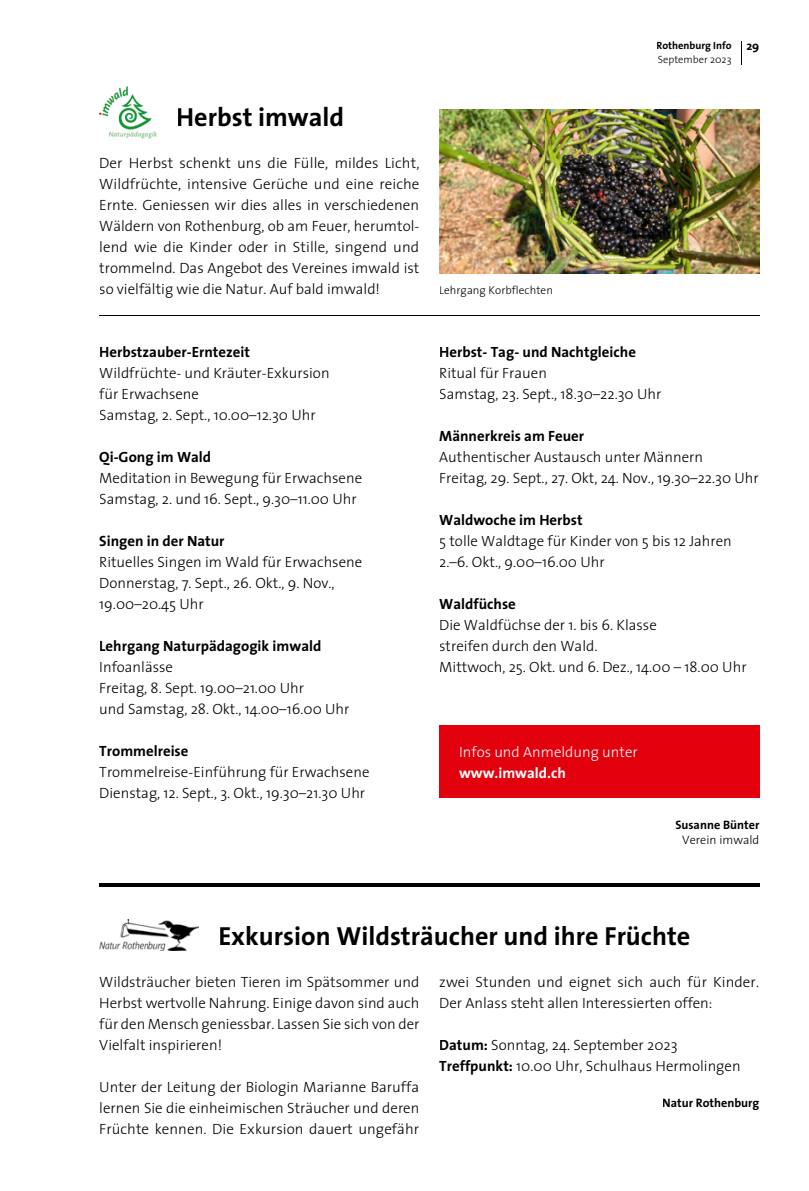
<style>
.page{position:relative;width:809px;height:1191px;background:#fff}
.page>*{position:absolute;margin:0;border:0;box-sizing:border-box;transform-origin:0 0}
.t1{font:700 26.25px "The Sans";color:#000}
.t2{font:300 14.88px/21px "The Sans";color:#000}
.t3{font:700 14.88px "The Sans";color:#000}
.t4{font:300 14.88px "The Sans";color:#fff}
.t5{font:700 14.88px "The Sans";color:#fff}
.t6{font:700 12.25px "The Sans";color:#000}
.t7{font:300 12.25px "The Sans";color:#000}
.t8{font:300 11.38px "The Sans";letter-spacing:.005em;color:#000}
.t9{font:700 10.5px "The Sans";color:#000}
.t10{font:300 10.5px "The Sans";color:#000}
.s1{font-weight:700}
</style>
<div class="page">
<img style="left:99px;top:86px;width:58px;height:53px">
<hr style="left:99px;top:315px;width:660px;height:1px;background:#000">
<div style="left:439px;top:725px;width:320px;height:73px;background:#e3000d"></div>
<img style="left:439px;top:109px;width:320px;height:164px">
<hr style="left:99px;top:883px;width:660px;height:3px;background:#000">
<img style="left:99px;top:919px;width:99px;height:31px">
<h1 class="t1" style="left:176px;top:95px;width:170px">Herbst imwald</h1>
<p class="t2" style="left:99px;top:152px;width:322px;text-align:justify">Der Herbst schenkt uns die Fülle, mildes Licht, Wildfrüchte, intensive Gerüche und eine reiche Ernte. Geniessen wir dies alles in verschiedenen Wäldern von Rothenburg, ob am Feuer, herumtol&shy;lend wie die Kinder oder in Stille, singend und trommelnd. Das Angebot des Vereines imwald ist so vielfältig wie die Natur. Auf bald imwald!</p>
<p class="t3" style="left:99px;top:340px;width:152px">Herbstzauber-Erntezeit</p>
<p class="t2" style="left:99px;top:362px;width:232px">Wildfrüchte- und Kräuter-Exkursion für Erwachsene<br>Samstag, 2. Sept., 10.00–12.30 Uhr</p>
<p class="t3" style="left:99px;top:445px;width:113px">Qi-Gong im Wald</p>
<p class="t2" style="left:99px;top:467px;width:264px">Meditation in Bewegung für Erwachsene<br>Samstag, 2. und 16. Sept., 9.30–11.00 Uhr</p>
<p class="t3" style="left:99px;top:529px;width:127px">Singen in der Natur</p>
<p class="t2" style="left:99px;top:551px;width:264px">Rituelles Singen im Wald für Erwachsene<br>Donnerstag, 7. Sept., 26. Okt., 9. Nov.,<br>19.00–20.45 Uhr</p>
<p class="t3" style="left:99px;top:634px;width:224px">Lehrgang Naturpädagogik imwald</p>
<p class="t2" style="left:99px;top:656px;width:252px">Infoanlässe<br>Freitag, 8. Sept. 19.00–21.00 Uhr<br>und Samstag, 28. Okt., 14.00–16.00 Uhr</p>
<p class="t3" style="left:99px;top:739px;width:91px">Trommelreise</p>
<p class="t2" style="left:99px;top:761px;width:272px">Trommelreise-Einführung für Erwachsene<br>Dienstag, 12. Sept., 3. Okt., 19.30–21.30 Uhr</p>
<p class="t8" style="left:439px;top:281px;width:115px">Lehrgang Korbflechten</p>
<p class="t9" style="left:656px;top:37px;width:77px">Rothenburg Info</p>
<p class="t10" style="left:658px;top:51px;width:75px">September 2023</p>
<p class="t6" style="left:746px;top:36px;width:15px">29</p>
<p class="t3" style="left:439px;top:340px;width:198px">Herbst- Tag- und Nachtgleiche</p>
<p class="t2" style="left:439px;top:362px;width:224px">Ritual für Frauen<br>Samstag, 23. Sept., 18.30–22.30 Uhr</p>
<p class="t3" style="left:439px;top:424px;width:146px">Männerkreis am Feuer</p>
<p class="t2" style="left:439px;top:446px;width:321px">Authentischer Austausch unter Männern<br>Freitag, 29. Sept., 27. Okt, 24. Nov., 19.30–22.30 Uhr</p>
<p class="t3" style="left:439px;top:508px;width:145px">Waldwoche im Herbst</p>
<p class="t2" style="left:439px;top:530px;width:294px">5 tolle Waldtage für Kinder von 5 bis 12 Jahren<br>2.–6. Okt., 9.00–16.00 Uhr</p>
<p class="t3" style="left:439px;top:592px;width:78px">Waldfüchse</p>
<p class="t2" style="left:439px;top:614px;width:309px">Die Waldfüchse der 1. bis 6. Klasse<br>streifen durch den Wald.<br>Mittwoch, 25. Okt. und 6. Dez., 14.00 – 18.00 Uhr</p>
<p class="t4" style="left:459px;top:740px;width:180px">Infos und Anmeldung unter</p>
<p class="t5" style="left:459px;top:761px;width:108px">www.imwald.ch</p>
<p class="t6" style="left:675px;top:814px;width:85px">Susanne Bünter</p>
<p class="t7" style="left:682px;top:829px;width:79px">Verein imwald</p>
<h1 class="t1" style="left:218px;top:914px;width:473px">Exkursion Wildsträucher und ihre Früchte</h1>
<p class="t2" style="left:99px;top:971px;width:322px;text-align:justify">Wildsträucher bieten Tieren im Spätsommer und Herbst wertvolle Nahrung. Einige davon sind auch für den Mensch geniessbar. Lassen Sie sich von der Vielfalt inspirieren!</p>
<p class="t2" style="left:99px;top:1076px;width:321px;text-align:justify">Unter der Leitung der Biologin Marianne Baruffa lernen Sie die einheimischen Sträucher und deren Früchte kennen. Die Exkursion dauert ungefähr</p>
<p class="t2" style="left:439px;top:971px;width:321px">zwei Stunden und eignet sich auch für Kinder.<br>Der Anlass steht allen Interessierten offen:</p>
<p class="t2" style="left:439px;top:1034px;width:303px"><span class="s1">Datum:</span> Sonntag, 24. September 2023<br><span class="s1">Treffpunkt:</span> 10.00 Uhr, Schulhaus Hermolingen</p>
<p class="t6" style="left:662px;top:1092px;width:99px">Natur Rothenburg</p>
</div>
